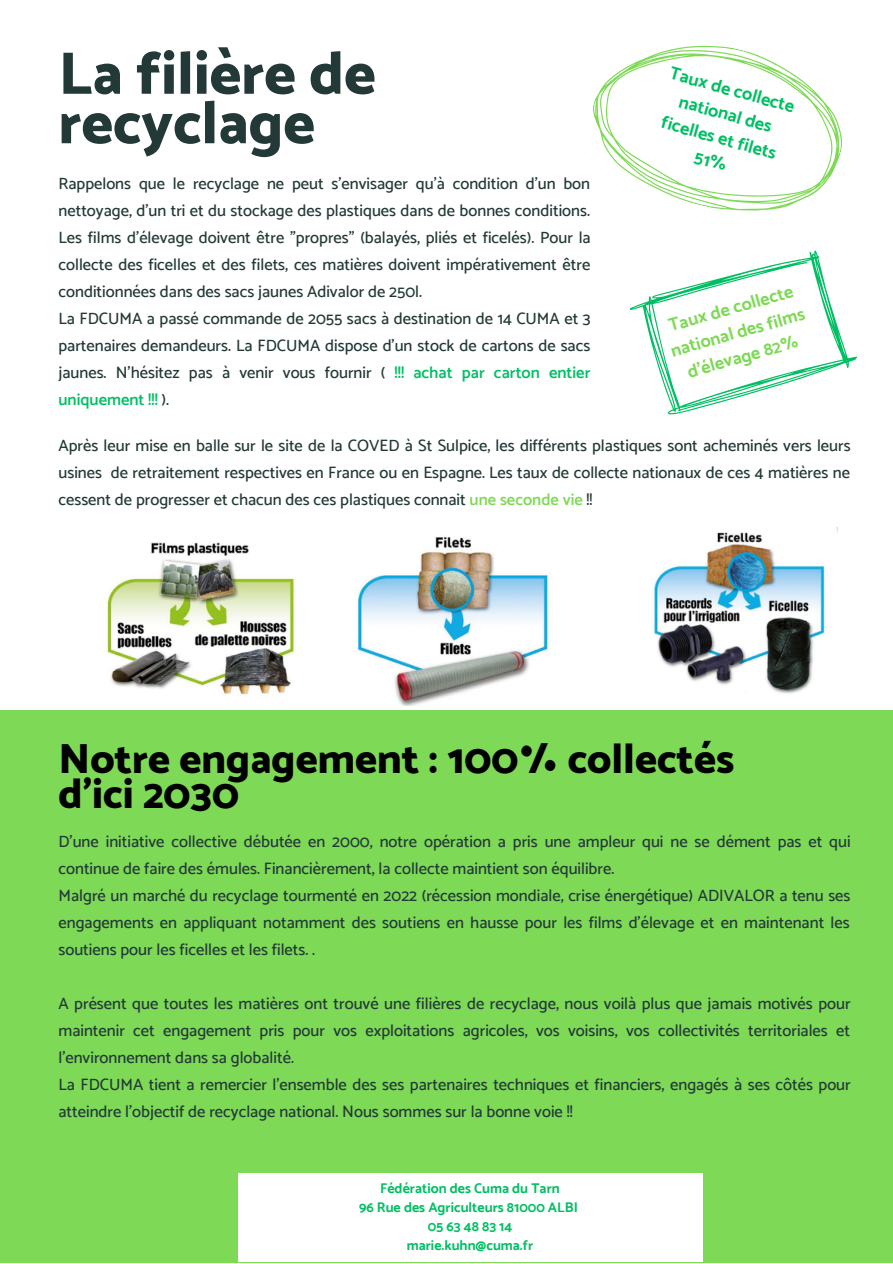
<style>
.page{position:relative;width:893px;height:1264px;background:#fff}
.page>*{position:absolute;margin:0;border:0;box-sizing:border-box;transform-origin:0 0}
.t1{font:800 60.3px "Catamaran";color:#233937}
.t2{font:800 42px/34.8px "Catamaran";color:#000}
.t3{font:700 18px/24.8px "Catamaran";color:#00bf63;text-align:center}
.t4{font:700 18px/24.8px "Catamaran";color:#7ed957;text-align:center}
.t5{font:500 16.5px/27px "Catamaran";color:#233937;text-align:justify}
.t6{font:700 14.1px "Catamaran";color:#00bf63}
.s1{font-weight:600;color:#00bf63}
.s2{font-weight:600;color:#7ed957}
</style>
<div class="page">
<div style="left:0;top:710px;width:892px;height:552px;background:#7ed957"></div>
<svg style="left:629px;top:250px;width:228px;height:165px"></svg>
<svg style="left:593px;top:45px;width:250px;height:166px"></svg>
<img style="left:106px;top:542px;width:189px;height:153px">
<img style="left:357px;top:537px;width:192px;height:168px">
<img style="left:654px;top:527px;width:183px;height:167px">
<div style="left:238px;top:1173px;width:464px;height:88px;background:#fff"></div>
<p class="t1" style="left:58px;top:38px;width:319px">La filière de</p>
<p class="t1" style="left:58px;top:87px;width:258px">recyclage</p>
<p class="t5" style="left:58px;top:170px;width:533px">Rappelons que le recyclage ne peut s'envisager qu'à condition d'un bon nettoyage, d'un tri et du stockage des plastiques dans de bonnes conditions.<br>Les films d'élevage doivent être "propres" (balayés, pliés et ficelés). Pour la collecte des ficelles et des filets, ces matières doivent impérativement être conditionnées dans des sacs jaunes Adivalor de 250l.</p>
<p class="t5" style="left:58px;top:305px;width:533px">La FDCUMA a passé commande de 2055 sacs à destination de 14 CUMA et 3 partenaires demandeurs. La FDCUMA dispose d'un stock de cartons de sacs jaunes. N'hésitez pas à venir vous fournir ( <span class="s1">!!! achat par carton entier uniquement !!!</span> ).</p>
<p class="t3" style="left:673px;top:61px;width:130px;rotate:15deg">Taux de collecte national des ficelles et filets<br>51%</p>
<p class="t4" style="left:660px;top:315px;width:140px;rotate:-16deg">Taux de collecte national des films d’élevage 82%</p>
<p class="t5" style="left:58px;top:432px;width:793px">Après leur mise en balle sur le site de la COVED à St Sulpice, les différents plastiques sont acheminés vers leurs usines de retraitement respectives en France ou en Espagne. Les taux de collecte nationaux de ces 4 matières ne cessent de progresser et chacun des ces plastiques connait <span class="s2">une seconde vie</span> !!</p>
<p class="t2" style="left:58px;top:740px;width:677px">Notre engagement : 100% collectés d'ici 2030</p>
<p class="t5" style="left:58px;top:828px;width:793px">D’une initiative collective débutée en 2000, notre opération a pris une ampleur qui ne se dément pas et qui continue de faire des émules. Financièrement, la collecte maintient son équilibre.</p>
<p class="t5" style="left:58px;top:882px;width:793px">Malgré un marché du recyclage tourmenté en 2022 (récession mondiale, crise énergétique) ADIVALOR a tenu ses engagements en appliquant notamment des soutiens en hausse pour les films d'élevage et en maintenant les soutiens pour les ficelles et les filets. .</p>
<p class="t5" style="left:58px;top:990px;width:793px">A présent que toutes les matières ont trouvé une filières de recyclage, nous voilà plus que jamais motivés pour maintenir cet engagement pris pour vos exploitations agricoles, vos voisins, vos collectivités territoriales et l’environnement dans sa globalité.</p>
<p class="t5" style="left:58px;top:1071px;width:793px">La FDCUMA tient a remercier l'ensemble des ses partenaires techniques et financiers, engagés à ses côtés pour atteindre l'objectif de recyclage national. Nous sommes sur la bonne voie !!</p>
<p class="t6" style="left:380px;top:1179px;width:181px">Fédération des Cuma du Tarn</p>
<p class="t6" style="left:359px;top:1198px;width:220px">96 Rue des Agriculteurs 81000 ALBI</p>
<p class="t6" style="left:428px;top:1218px;width:86px">05 63 48 83 14</p>
<p class="t6" style="left:407px;top:1237px;width:128px">marie.kuhn@cuma.fr</p>
</div>
